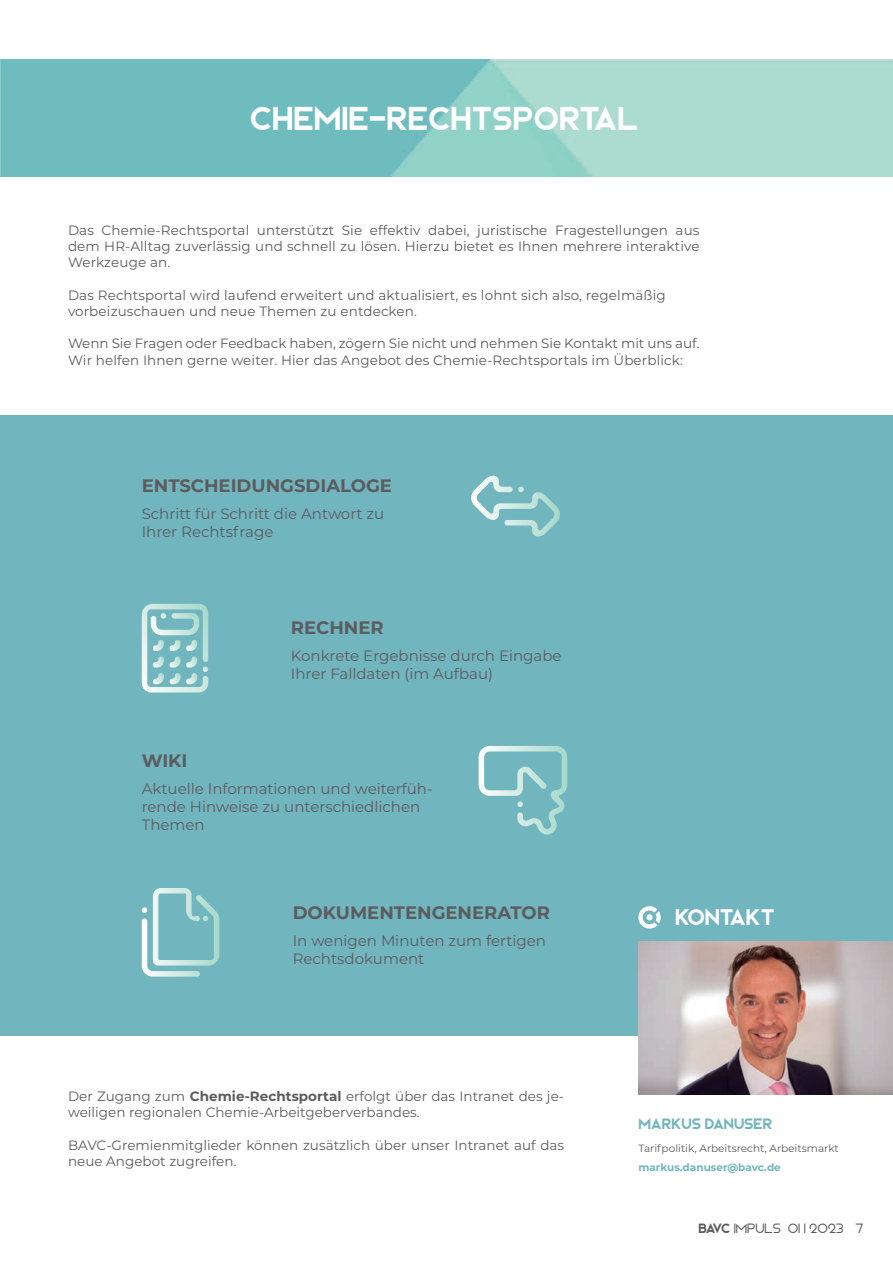
<style>
.page{position:relative;width:893px;height:1263px;background:#fff}
.page>*{position:absolute;margin:0;border:0;box-sizing:border-box;transform-origin:0 0}
.t1{font:33px "Bjorn";color:#fff}
.t2{font:22.5px "Bjorn";color:#fff}
.t3{font:700 18px "Montserrat";color:#5c5c5f}
.t4{font:15px/18px "Montserrat";color:#5c5c5f}
.t5{font:15px "Bjorn";color:#71b5be}
.t6{font:13.5px/16.2px "Montserrat";color:#5c5c5f}
.t7{font:300 13.5px "Bjorn";color:#5c5c5f}
.t8{font:10.5px "Montserrat";color:#5c5c5f}
.t9{font:700 10.5px "Montserrat";color:#71b5be}
.s1{font-weight:700}
.s2{font-weight:400}
</style>
<div class="page">
<div style="left:0;top:415px;width:893px;height:621px;background:#71b5be"></div>
<img style="left:0;top:60px;width:893px;height:116px">
<svg style="left:471px;top:476px;width:89px;height:61px"></svg>
<svg style="left:142px;top:888px;width:77px;height:89px"></svg>
<svg style="left:479px;top:746px;width:88px;height:89px"></svg>
<svg style="left:142px;top:604px;width:66px;height:88px"></svg>
<svg style="left:638px;top:906px;width:23px;height:22px"></svg>
<img style="left:638px;top:941px;width:255px;height:153px">
<h1 class="t1" style="left:250px;top:99px;width:390px">CHEMIE-RECHTSPORTAL</h1>
<p class="t6" style="left:68px;top:222px;width:633px;text-align:justify">Das Chemie-Rechtsportal unterstützt Sie effektiv dabei, juristische Fragestellungen aus dem HR-Alltag zuverlässig und schnell zu lösen. Hierzu bietet es Ihnen mehrere interaktive Werkzeuge an.</p>
<p class="t6" style="left:68px;top:286px;width:599px">Das Rechtsportal wird laufend erweitert und aktualisiert, es lohnt sich also, regelmäßig vorbeizuschauen und neue Themen zu entdecken.</p>
<p class="t6" style="left:68px;top:335px;width:633px">Wenn Sie Fragen oder Feedback haben, zögern Sie nicht und nehmen Sie Kontakt mit uns auf.<br>Wir helfen Ihnen gerne weiter. Hier das Angebot des Chemie-Rechtsportals im Überblick:</p>
<h3 class="t3" style="left:142px;top:473px;width:252px">ENTSCHEIDUNGSDIALOGE</h3>
<p class="t4" style="left:142px;top:504px;width:244px">Schritt für Schritt die Antwort zu<br>Ihrer Rechtsfrage</p>
<h3 class="t3" style="left:291px;top:615px;width:94px">RECHNER</h3>
<p class="t4" style="left:291px;top:646px;width:272px">Konkrete Ergebnisse durch Eingabe<br>Ihrer Falldaten (im Aufbau)</p>
<h3 class="t3" style="left:142px;top:748px;width:47px">WIKI</h3>
<p class="t4" style="left:142px;top:779px;width:293px">Aktuelle Informationen und weiterfüh&shy;rende Hinweise zu unterschiedlichen<br>Themen</p>
<h3 class="t3" style="left:293px;top:899px;width:259px">DOKUMENTENGENERATOR</h3>
<p class="t4" style="left:293px;top:931px;width:255px">In wenigen Minuten zum fertigen<br>Rechtsdokument</p>
<p class="t6" style="left:68px;top:1088px;width:498px">Der Zugang zum <span class="s1">Chemie-Rechtsportal</span> erfolgt über das Intranet des je&shy;weiligen regionalen Chemie-Arbeitgeberverbandes.</p>
<p class="t6" style="left:68px;top:1136px;width:498px">BAVC-Gremienmitglieder können zusätzlich über unser Intranet auf das neue Angebot zugreifen.</p>
<h2 class="t2" style="left:675px;top:904px;width:101px">KONTAKT</h2>
<p class="t5" style="left:638px;top:1115px;width:136px">MARKUS DANUSER</p>
<p class="t8" style="left:638px;top:1141px;width:202px">Tarifpolitik, Arbeitsrecht, Arbeitsmarkt</p>
<p class="t9" style="left:638px;top:1160px;width:144px">markus.danuser@bavc.de</p>
<p class="t7" style="left:698px;top:1220px;width:167px"><span class="s2">BAVC</span> IMPULS 01 I 2023 7</p>
</div>
